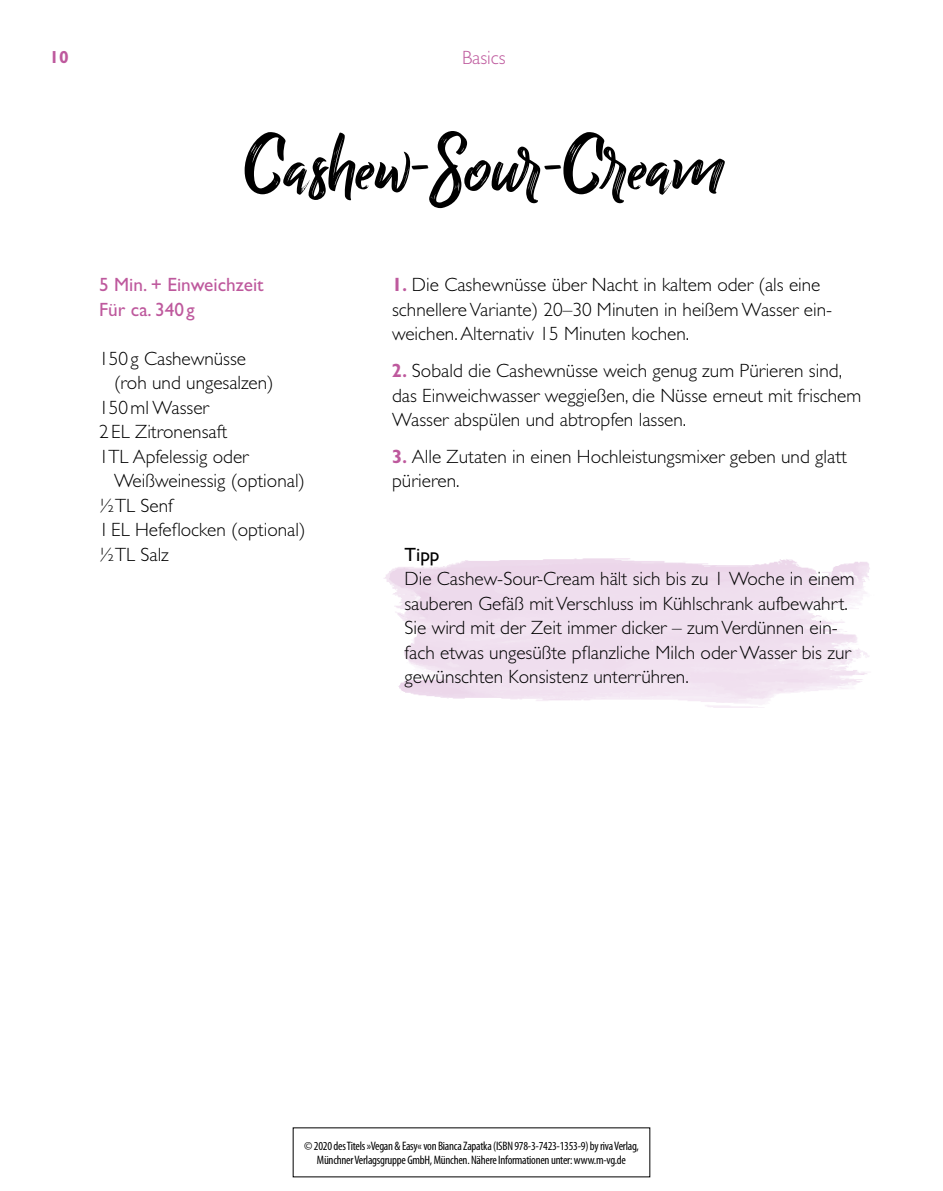
<style>
.page{position:relative;width:943px;height:1191px;background:#fff}
.page>*{position:absolute;margin:0;border:0;box-sizing:border-box;transform-origin:0 0}
.ü_rezept{font:85.75px "Billy Ohio";color:#000}
.ft_tipp{font:300 19.25px/24.5px "Gill Sans Std";color:#000}
.ft{font:300 19.25px/24.5px "Gill Sans Std";color:#000}
.ft_farbig_bold_basic{font:19.25px "Gill Sans Std";color:#be599d}
.t1{font:300 19.25px "Gill Sans Std";color:#be599d}
.ü_tipp{font:19.25px "Gill Sans Std";color:#000}
.t2{font:700 17.5px "Gill Sans Std";color:#be599d}
.t3{font:condensed 12.25px/14.7px "Myriad Pro";letter-spacing:-.02em;color:#000;text-align:center}
.s1{font-weight:700;font-stretch:condensed;color:#be599d}
</style>
<div class="page">
<p class="t2" style="left:50px;top:47px;width:21px">10</p>
<p class="t1" style="left:462px;top:47px;width:45px">Basics</p>
<p class="ü_rezept" style="left:245px;top:114px;width:479px">Cashew-Sour-Cream</p>
<p class="ft_farbig_bold_basic" style="left:99px;top:274px;width:166px">5 Min. + Einweichzeit</p>
<p class="ft_farbig_bold_basic" style="left:99px;top:298px;width:97px">Für ca. 340g</p>
<p class="ft" style="left:114px;top:346px;width:161px;text-indent:-15px">150g Cashewnüsse (roh und ungesalzen)</p>
<p class="ft" style="left:99px;top:395px;width:111px">150ml Wasser</p>
<p class="ft" style="left:99px;top:420px;width:129px">2EL Zitronensaft</p>
<p class="ft" style="left:114px;top:444px;width:192px;text-indent:-15px">1TL Apfelessig oder<br>Weißweinessig (optional)</p>
<p class="ft" style="left:99px;top:493px;width:75px">½TL Senf</p>
<p class="ft" style="left:99px;top:518px;width:208px">1EL Hefeflocken (optional)</p>
<p class="ft" style="left:99px;top:542px;width:71px">½TL Salz</p>
<p class="ft_tipp" style="left:392px;top:272px;width:440px"><span class="s1">1.</span> Die Cashewnüsse über Nacht in kaltem oder (als eine schnellere Variante) 20–30 Minuten in heißem Wasser ein&shy;weichen. Alternativ 15 Minuten kochen.</p>
<p class="ft_tipp" style="left:392px;top:358px;width:471px"><span class="s1">2.</span> Sobald die Cashewnüsse weich genug zum Pürieren sind, das Einweichwasser weggießen, die Nüsse erneut mit frischem<br>Wasser abspülen und abtropfen lassen.</p>
<p class="ft_tipp" style="left:392px;top:444px;width:456px"><span class="s1">3.</span> Alle Zutaten in einen Hochleistungsmixer geben und glatt pürieren.</p>
<p class="ü_tipp" style="left:404px;top:543px;width:37px">Tipp</p>
<p class="ft_tipp" style="left:404px;top:567px;width:452px">Die Cashew-Sour-Cream hält sich bis zu 1 Woche in einem sauberen Gefäß mit Verschluss im Kühlschrank aufbewahrt.<br>Sie wird mit der Zeit immer dicker – zum Verdünnen ein&shy;fach etwas ungesüßte pflanzliche Milch oder Wasser bis zur gewünschten Konsistenz unterrühren.</p>
<p class="t3" style="left:304px;top:1138px;width:336px">© 2020 des Titels »Vegan &amp; Easy« von Bianca Zapatka (ISBN 978-3-7423-1353-9) by riva Verlag,<br>Münchner Verlagsgruppe GmbH, München. Nähere Informationen unter: www.m-vg.de</p>
</div>
